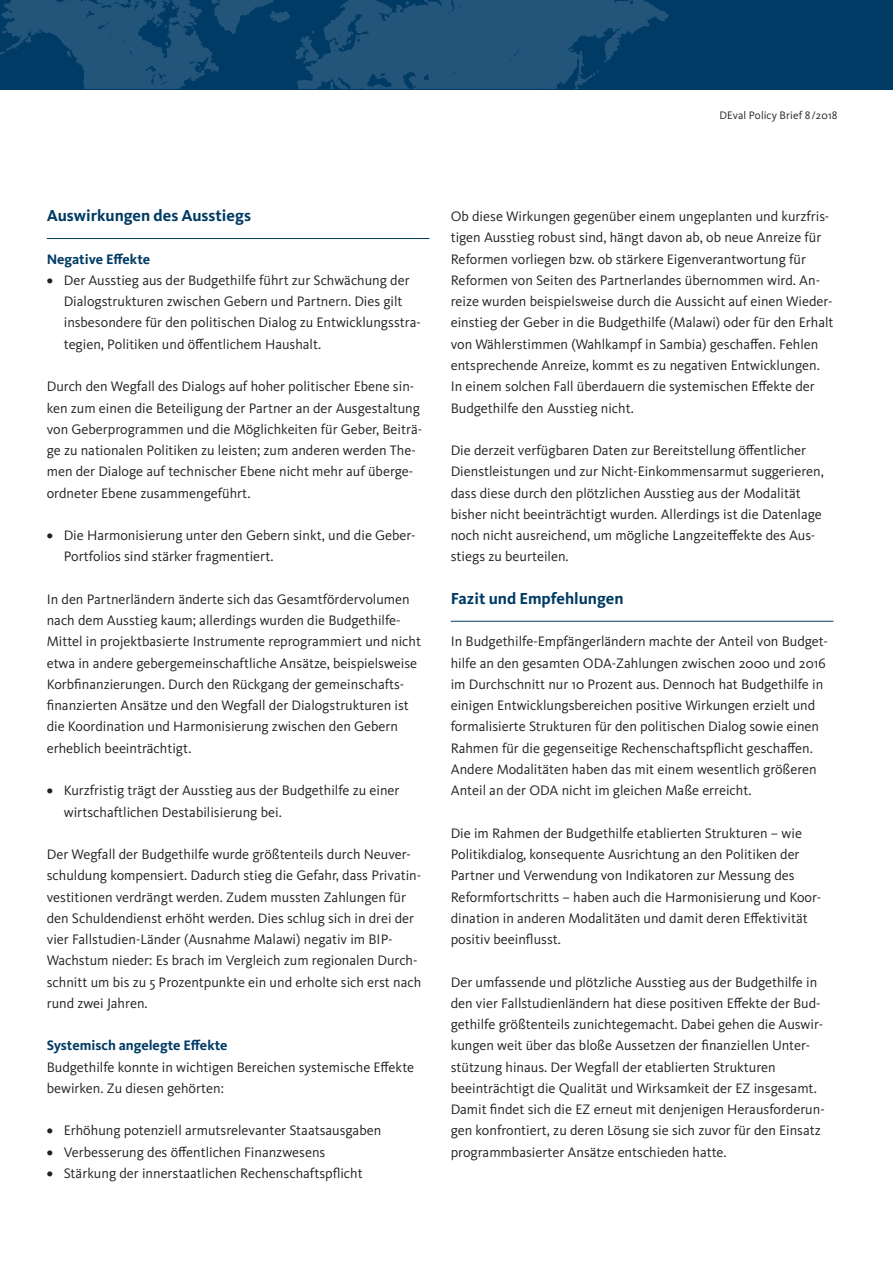
<style>
.page{position:relative;width:893px;height:1263px;background:#fff}
.page>*{position:absolute;margin:0;border:0;box-sizing:border-box;transform-origin:0 0}
.t1{font:700 16.5px "Kievit OT";color:#003b65}
.t2{font:14.25px/21.3px "Kievit OT";color:#231f20}
.t3{font:700 14.25px "Kievit OT";color:#003b65}
.t4{font:11.25px "Kievit OT";letter-spacing:.01em;color:#231f20}
.s1{font-weight:700}
</style>
<div class="page">
<div style="left:0;top:0;width:893px;height:90px;background:#003b65"></div>
<svg style="left:0;top:0;width:669px;height:89px"></svg>
<hr style="left:47px;top:238px;width:382px;height:1px;background:#003b65">
<hr style="left:451px;top:621px;width:382px;height:1px;background:#003b65">
<p class="t4" style="left:719px;top:109px;width:120px">DEval Policy Brief 8/2018</p>
<p class="t1" style="left:47px;top:206px;width:206px">Auswirkungen des Ausstiegs</p>
<p class="t3" style="left:47px;top:251px;width:105px">Negative Effekte</p>
<p class="t2" style="left:64px;top:270px;width:358px;text-indent:-17px"><span class="s1">•</span> Der Ausstieg aus der Budgethilfe führt zur Schwächung der Dialogstrukturen zwischen Gebern und Partnern. Dies gilt insbesondere für den politischen Dialog zu Entwicklungsstra&shy;tegien, Politiken und öffentlichem Haushalt.</p>
<p class="t2" style="left:47px;top:376px;width:377px">Durch den Wegfall des Dialogs auf hoher politischer Ebene sin&shy;ken zum einen die Beteiligung der Partner an der Ausgestaltung von Geberprogrammen und die Möglichkeiten für Geber, Beiträ&shy;ge zu nationalen Politiken zu leisten; zum anderen werden The&shy;men der Dialoge auf technischer Ebene nicht mehr auf überge&shy;ordneter Ebene zusammengeführt.</p>
<p class="t2" style="left:64px;top:525px;width:353px;text-indent:-17px"><span class="s1">•</span> Die Harmonisierung unter den Gebern sinkt, und die Geber-<br>Portfolios sind stärker fragmentiert.</p>
<p class="t2" style="left:47px;top:589px;width:376px">In den Partnerländern änderte sich das Gesamtfördervolumen nach dem Ausstieg kaum; allerdings wurden die Budgethilfe-Mittel in projektbasierte Instrumente reprogrammiert und nicht etwa in andere gebergemeinschaftliche Ansätze, beispielsweise Korbfinanzierungen. Durch den Rückgang der gemeinschafts&shy;finanzierten Ansätze und den Wegfall der Dialogstrukturen ist die Koordination und Harmonisierung zwischen den Gebern erheblich beeinträchtigt.</p>
<p class="t2" style="left:64px;top:780px;width:337px;text-indent:-17px"><span class="s1">•</span> Kurzfristig trägt der Ausstieg aus der Budgethilfe zu einer wirtschaftlichen Destabilisierung bei.</p>
<p class="t2" style="left:47px;top:844px;width:376px">Der Wegfall der Budgethilfe wurde größtenteils durch Neuver&shy;schuldung kompensiert. Dadurch stieg die Gefahr, dass Privatin&shy;vestitionen verdrängt werden. Zudem mussten Zahlungen für den Schuldendienst erhöht werden. Dies schlug sich in drei der vier Fallstudien-Länder (Ausnahme Malawi) negativ im BIP-Wachstum nieder: Es brach im Vergleich zum regionalen Durch&shy;schnitt um bis zu 5 Prozentpunkte ein und erholte sich erst nach rund zwei Jahren.</p>
<p class="t3" style="left:47px;top:1037px;width:182px">Systemisch angelegte Effekte</p>
<p class="t2" style="left:47px;top:1056px;width:369px">Budgethilfe konnte in wichtigen Bereichen systemische Effekte bewirken. Zu diesen gehörten:</p>
<p class="t2" style="left:47px;top:1120px;width:336px"><span class="s1">•</span> Erhöhung potenziell armutsrelevanter Staatsausgaben</p>
<p class="t2" style="left:47px;top:1141px;width:280px"><span class="s1">•</span> Verbesserung des öffentlichen Finanzwesens</p>
<p class="t2" style="left:47px;top:1163px;width:317px"><span class="s1">•</span> Stärkung der innerstaatlichen Rechenschaftspflicht</p>
<p class="t2" style="left:451px;top:206px;width:384px">Ob diese Wirkungen gegenüber einem ungeplanten und kurzfris&shy;tigen Ausstieg robust sind, hängt davon ab, ob neue Anreize für Reformen vorliegen bzw. ob stärkere Eigenverantwortung für Reformen von Seiten des Partnerlandes übernommen wird. An&shy;reize wurden beispielsweise durch die Aussicht auf einen Wieder&shy;einstieg der Geber in die Budgethilfe (Malawi) oder für den Erhalt von Wählerstimmen (Wahlkampf in Sambia) geschaffen. Fehlen entsprechende Anreize, kommt es zu negativen Entwicklungen.<br>In einem solchen Fall überdauern die systemischen Effekte der Budgethilfe den Ausstieg nicht.</p>
<p class="t2" style="left:451px;top:440px;width:375px">Die derzeit verfügbaren Daten zur Bereitstellung öffentlicher Dienstleistungen und zur Nicht-Einkommensarmut suggerieren, dass diese durch den plötzlichen Ausstieg aus der Modalität bisher nicht beeinträchtigt wurden. Allerdings ist die Datenlage noch nicht ausreichend, um mögliche Langzeiteffekte des Aus&shy;stiegs zu beurteilen.</p>
<p class="t1" style="left:451px;top:589px;width:174px">Fazit und Empfehlungen</p>
<p class="t2" style="left:451px;top:631px;width:379px">In Budgethilfe-Empfängerländern machte der Anteil von Budget&shy;hilfe an den gesamten ODA-Zahlungen zwischen 2000 und 2016 im Durchschnitt nur 10 Prozent aus. Dennoch hat Budgethilfe in einigen Entwicklungsbereichen positive Wirkungen erzielt und formalisierte Strukturen für den politischen Dialog sowie einen Rahmen für die gegenseitige Rechenschaftspflicht geschaffen.<br>Andere Modalitäten haben das mit einem wesentlich größeren Anteil an der ODA nicht im gleichen Maße erreicht.</p>
<p class="t2" style="left:451px;top:822px;width:370px">Die im Rahmen der Budgethilfe etablierten Strukturen – wie Politikdialog, konsequente Ausrichtung an den Politiken der Partner und Verwendung von Indikatoren zur Messung des Reformfortschritts – haben auch die Harmonisierung und Koor&shy;dination in anderen Modalitäten und damit deren Effektivität positiv beeinflusst.</p>
<p class="t2" style="left:451px;top:971px;width:376px">Der umfassende und plötzliche Ausstieg aus der Budgethilfe in den vier Fallstudienländern hat diese positiven Effekte der Bud&shy;gethilfe größtenteils zunichtegemacht. Dabei gehen die Auswir&shy;kungen weit über das bloße Aussetzen der finanziellen Unter&shy;stützung hinaus. Der Wegfall der etablierten Strukturen beeinträchtigt die Qualität und Wirksamkeit der EZ insgesamt.<br>Damit findet sich die EZ erneut mit denjenigen Herausforderun&shy;gen konfrontiert, zu deren Lösung sie sich zuvor für den Einsatz programmbasierter Ansätze entschieden hatte.</p>
</div>
